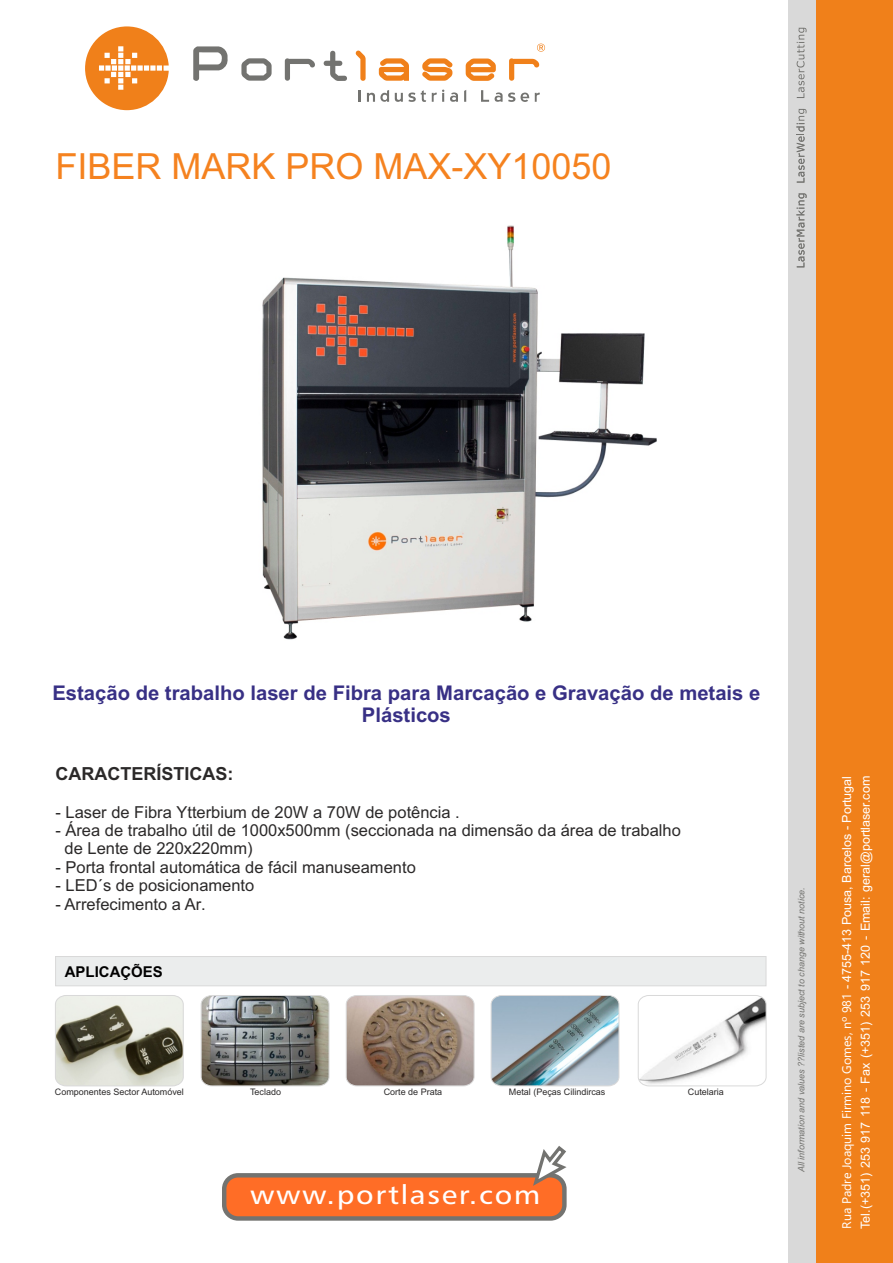
<style>
.page{position:relative;width:893px;height:1263px;background:#fff}
.page>*{position:absolute;margin:0;border:0;box-sizing:border-box;transform-origin:0 0}
.t1{font:36px "Arial";color:#f5821f}
.t2{font:26.7px "Humanist 777 BT Roman B";letter-spacing:.055em;color:#fff;scale:1.12 1}
.t3{font:700 20.25px/22.6px "Arial";color:#383085;text-align:center}
.t4{font:700 18px "Arial";color:#2b2929}
.t5{font:16.5px/18.5px "Arial";color:#2b2929}
.t6{font:700 15px "Arial";color:#000}
.t7{font:12.6px "Ebrima";color:#fff}
.t8{font:12.6px "Arial";color:#fff}
.t9{font:9px "Arial";color:#2b2929}
.t10{font:italic 9px "Arial";color:#737370}
.s1{font-family:"Arial"}
</style>
<div class="page">
<div style="left:788px;top:0;width:29px;height:1263px;background:#d9d9d9"></div>
<div style="left:816px;top:0;width:77px;height:1263px;background:#f0801a"></div>
<svg style="left:85px;top:26px;width:84px;height:84px"></svg>
<svg style="left:356px;top:51px;width:10px;height:30px"></svg>
<svg style="left:379px;top:58px;width:30px;height:23px"></svg>
<svg style="left:422px;top:58px;width:30px;height:23px"></svg>
<svg style="left:466px;top:59px;width:30px;height:22px"></svg>
<svg style="left:509px;top:58px;width:30px;height:23px"></svg>
<svg style="left:193px;top:46px;width:35px;height:35px"></svg>
<svg style="left:241px;top:58px;width:31px;height:23px"></svg>
<svg style="left:285px;top:58px;width:30px;height:23px"></svg>
<svg style="left:324px;top:51px;width:23px;height:30px"></svg>
<svg style="left:359px;top:90px;width:2px;height:12px"></svg>
<svg style="left:367px;top:90px;width:22px;height:12px"></svg>
<svg style="left:395px;top:90px;width:31px;height:12px"></svg>
<svg style="left:432px;top:90px;width:12px;height:12px"></svg>
<svg style="left:450px;top:92px;width:8px;height:10px"></svg>
<svg style="left:464px;top:90px;width:2px;height:12px"></svg>
<svg style="left:481px;top:90px;width:8px;height:12px"></svg>
<svg style="left:495px;top:92px;width:20px;height:10px"></svg>
<svg style="left:521px;top:93px;width:8px;height:9px"></svg>
<svg style="left:535px;top:93px;width:5px;height:9px"></svg>
<svg style="left:537px;top:44px;width:8px;height:8px"></svg>
<svg style="left:797px;top:28px;width:9px;height:70px"></svg>
<svg style="left:796px;top:193px;width:10px;height:74px"></svg>
<svg style="left:796px;top:109px;width:10px;height:74px"></svg>
<div style="left:222px;top:1173px;width:345px;height:48px;background:#ff6d26;border:4px solid #737370;border-radius:14px"></div>
<svg style="left:530px;top:1146px;width:37px;height:43px"></svg>
<div style="left:55px;top:956px;width:711px;height:30px;background:#ebeded"></div>
<svg style="left:55px;top:995px;width:129px;height:91px;background:#a7a79a"></svg>
<svg style="left:201px;top:995px;width:128px;height:91px;background:#777876"></svg>
<svg style="left:346px;top:995px;width:128px;height:91px;background:#998678"></svg>
<svg style="left:491px;top:995px;width:128px;height:91px;background:#99adb7"></svg>
<svg style="left:638px;top:995px;width:128px;height:91px"></svg>
<img style="left:262px;top:225px;width:395px;height:415px">
<h1 class="t1" style="left:55px;top:153px;width:558px">FIBER MARK PRO MAX-XY10050</h1>
<p class="t3" style="left:52px;top:683px;width:709px">Estação de trabalho laser de Fibra para Marcação e Gravação de metais e<br>Plásticos</p>
<p class="t4" style="left:55px;top:767px;width:179px">CARACTERÍSTICAS:</p>
<p class="t5" style="left:55px;top:804px;width:406px">- Laser de Fibra Ytterbium de 20W a 70W de potência .</p>
<p class="t5" style="left:65px;top:822px;width:618px;text-indent:-9px">- Área de trabalho útil de 1000x500mm (seccionada na dimensão da área de trabalho de Lente de 220x220mm)</p>
<p class="t5" style="left:55px;top:859px;width:362px">- Porta frontal automática de fácil manuseamento</p>
<p class="t5" style="left:55px;top:878px;width:200px">- LED´s de posicionamento</p>
<p class="t5" style="left:55px;top:896px;width:152px">- Arrefecimento a Ar.</p>
<p class="t10" style="left:798px;top:1172px;width:286px;rotate:-90deg">All information and values ??listed are subject to change without notice.</p>
<p class="t6" style="left:65px;top:966px;width:99px">APLICAÇÕES</p>
<p class="t9" style="left:55px;top:1088px;width:131px">Componentes Sector Automóvel</p>
<p class="t9" style="left:250px;top:1088px;width:33px">Teclado</p>
<p class="t9" style="left:384px;top:1089px;width:60px">Corte de Prata</p>
<p class="t9" style="left:509px;top:1089px;width:98px">Metal (Peças Cilindircas</p>
<p class="t9" style="left:688px;top:1089px;width:38px">Cutelaria</p>
<h2 class="t2" style="left:250px;top:1184px;width:261px">www.portlaser.com</h2>
<p class="t7" style="left:842px;top:1229px;width:454px;rotate:-90deg">Rua Padre Joaquim Firmino Gomes, nº 981 <span class="s1">- 4755-413 Pousa, Barcelos - Portugal</span></p>
<p class="t8" style="left:861px;top:1229px;width:454px;rotate:-90deg">Tel.(+351) 253 917 118 - Fax (+351) 253 917 120 - Email: geral@portlaser.com</p>
</div>
